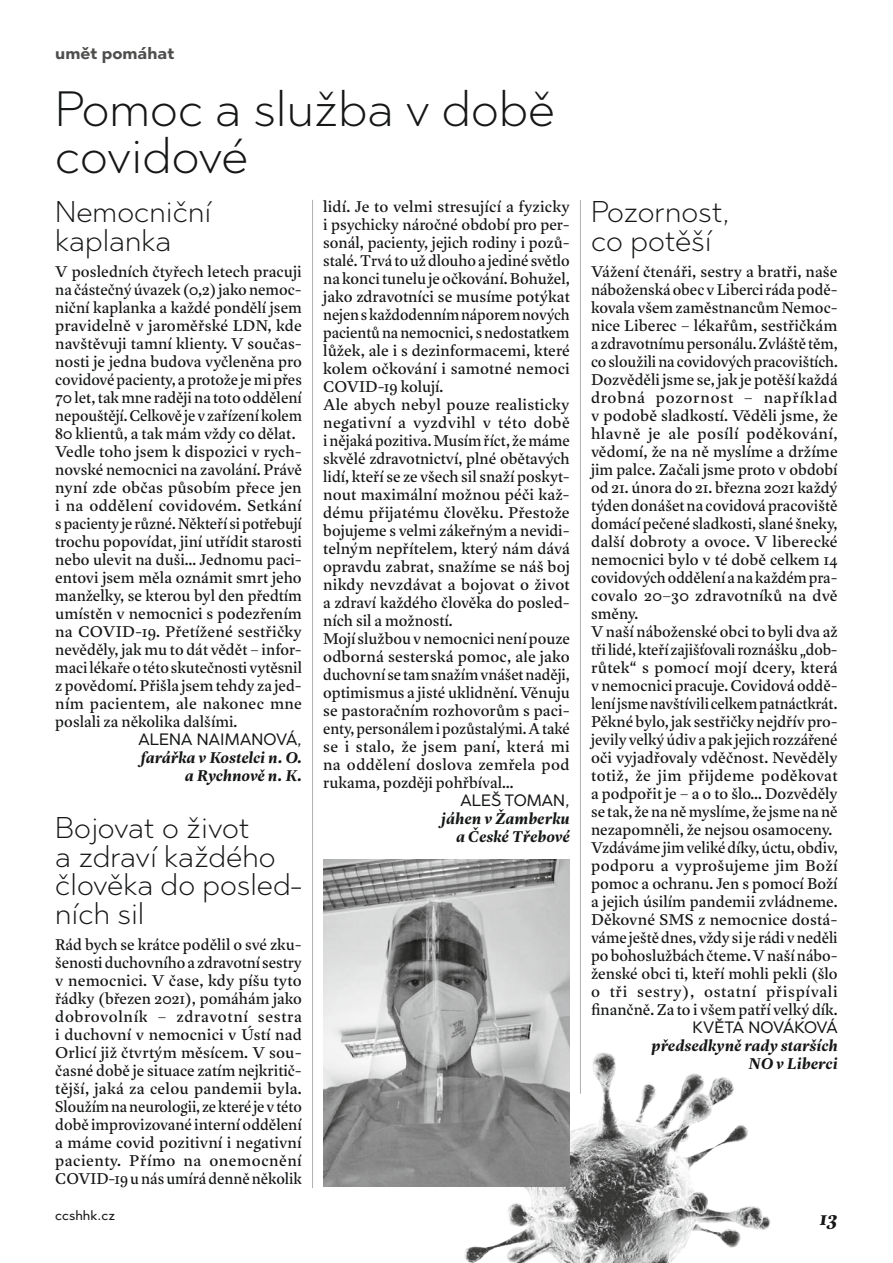
<style>
.page{position:relative;width:893px;height:1263px;background:#fff}
.page>*{position:absolute;margin:0;border:0;box-sizing:border-box;transform-origin:0 0}
.t1{font:300 49.5px/46.5px "Abrade";color:#151616}
.t2{font:300 30px/28.5px "Abrade";color:#151616}
.t3{font:italic 700 20.25px "Tara";color:#151616}
.t4{font:16.5px/18px "Tara";color:#151616}
.t5{font:italic 600 16.5px/18px "Tara";color:#151616;text-align:right}
.t6{font:16.5px "Abrade";letter-spacing:-.03em;color:#151616}
.t7{font:700 16.5px "Abrade";color:#4e4e4d}
.t8{font:13.5px "Abrade";color:#151616}
</style>
<div class="page">
<img style="left:399px;top:1052px;width:372px;height:211px">
<img style="left:323px;top:859px;width:247px;height:327px">
<hr style="left:580px;top:200px;width:1px;height:894px;background:#afb0b0">
<hr style="left:312px;top:200px;width:1px;height:988px;background:#afb0b0">
<p class="t7" style="left:55px;top:42px;width:121px">umět pomáhat</p>
<h1 class="t1" style="left:55px;top:85px;width:501px">Pomoc a služba v době covidové</h1>
<h2 class="t2" style="left:55px;top:197px;width:157px">Nemocniční kaplanka</h2>
<p class="t4" style="left:55px;top:263px;width:248px">V posledních čtyřech letech pracuji na částečný úvazek (0,2) jako nemoc&shy;niční kaplanka a každé pondělí jsem pravidelně v jaroměřské LDN, kde navštěvuji tamní klienty. V součas&shy;nosti je jedna budova vyčleněna pro covidové pacienty, aprotože je mi přes 70 let, tak mne raději na toto oddělení nepouštějí. Celkově je vzařízení kolem 80 klientů, a tak mám vždy co dělat.<br>Vedle toho jsem k dispozici v rych&shy;novské nemocnici na zavolání. Právě nyní zde občas působím přece jen i na oddělení covidovém. Setkání spacienty je různé. Někteří si potřebují trochu popovídat, jiní utřídit starosti nebo ulevit na duši… Jednomu paci&shy;entovi jsem měla oznámit smrt jeho manželky, se kterou byl den předtím umístěn v nemocnici s podezřením na COVID-19. Přetížené sestřičky nevěděly, jak mu to dát vědět – infor&shy;maci lékaře otéto skutečnosti vytěsnil z povědomí. Přišla jsem tehdy za jed&shy;ním pacientem, ale nakonec mne poslali za několika dalšími.</p>
<p class="t6" style="left:138px;top:729px;width:12px">ALENA</p>
<p class="t6" style="left:197px;top:729px;width:107px">NAIMAN OVÁ,</p>
<p class="t5" style="left:141px;top:749px;width:163px">farářka v Kostelci n. O. a Rychnově n. K.</p>
<h2 class="t2" style="left:55px;top:813px;width:248px">Bojovat o život<br>a zdraví každého člověka do posled&shy;ních sil</h2>
<p class="t4" style="left:55px;top:936px;width:248px;text-align:justify">Rád bych se krátce podělil o své zku&shy;šenosti duchovního a zdravotní sestry v nemocnici. V čase, kdy píšu tyto řádky (březen 2021), pomáhám jako dobrovolník – zdravotní sestra i duchovní v nemocnici v Ústí nad Orlicí již čtvrtým měsícem. V sou&shy;časné době je situace zatím nejkritič&shy;tější, jaká za celou pandemii byla.<br>Sloužím naneurologii, ze které je vtéto době improvizované interní oddělení a máme covid pozitivní i negativní pacienty. Přímo na onemocnění COVID-19 unás umírá denně několik</p>
<p class="t4" style="left:323px;top:197px;width:248px">lidí. Je to velmi stresující a fyzicky i psychicky náročné období pro per&shy;sonál, pacienty, jejich rodiny i pozů&shy;stalé. Trvá to už dlouho a jediné světlo na konci tunelu je očkování. Bohužel, jako zdravotníci se musíme potýkat nejen skaždodenním náporem nových pacientů nanemocnici, snedostatkem lůžek, ale i s dezinformacemi, které kolem očkování i samotné nemoci COVID-19 kolují.<br>Ale abych nebyl pouze realisticky negativní a vyzdvihl v této době inějaká pozitiva. Musím říct, že máme skvělé zdravotnictví, plné obětavých lidí, kteří se ze všech sil snaží poskyt&shy;nout maximální možnou péči kaž&shy;dému přijatému člověku. Přestože bojujeme s velmi zákeřným a nevidi&shy;telným nepřítelem, který nám dává opravdu zabrat, snažíme se náš boj nikdy nevzdávat a bojovat o život a zdraví každého člověka do posled&shy;ních sil a možností.<br>Mojí službou vnemocnici není pouze odborná sesterská pomoc, ale jako duchovní se tam snažím vnášet naději, optimismus a jisté uklidnění. Věnuju se pastoračním rozhovorům s paci&shy;enty, personálem ipozůstalými. Ataké se i stalo, že jsem paní, která mi na oddělení doslova zemřela pod rukama, později pohřbíval…</p>
<p class="t6" style="left:460px;top:789px;width:12px">ALEŠ</p>
<p class="t6" style="left:505px;top:789px;width:67px">TOMAN ,</p>
<p class="t5" style="left:441px;top:809px;width:130px">jáhen v Žamberku a České Třebové</p>
<h2 class="t2" style="left:591px;top:197px;width:141px">Pozornost, co potěší</h2>
<p class="t4" style="left:591px;top:263px;width:248px">Vážení čtenáři, sestry a bratři, naše náboženská obec vLiberci ráda podě&shy;kovala všem zaměstnancům Nemoc&shy;nice Liberec – lékařům, sestřičkám a zdravotnímu personálu. Zvláště těm, co sloužili na covidových pracovištích.<br>Dozvěděli jsme se, jak je potěší každá drobná pozornost – například v podobě sladkostí. Věděli jsme, že hlavně je ale posílí poděkování, vědomí, že na ně myslíme a držíme jim palce. Začali jsme proto v období od 21. února do 21. března 2021 každý týden donášet na covidová pracoviště domácí pečené sladkosti, slané šneky, další dobroty a ovoce. V liberecké nemocnici bylo v té době celkem 14 covidových oddělení anakaždém pra&shy;covalo 20–30 zdravotníků na dvě směny.<br>V naší náboženské obci to byli dva až tři lidé, kteří zajišťovali roznášku „dob&shy;růtek“ s pomocí mojí dcery, která vnemocnici pracuje. Covidová oddě&shy;lení jsme navštívili celkem patnáctkrát.<br>Pěkné bylo, jak sestřičky nejdřív pro&shy;jevily velký údiv apak jejich rozzářené oči vyjadřovaly vděčnost. Nevěděly totiž, že jim přijdeme poděkovat a podpořit je – a o to šlo… Dozvěděly se tak, že naně myslíme, že jsme naně nezapomněli, že nejsou osamoceny.<br>Vzdáváme jim veliké díky, úctu, obdiv, podporu a vyprošujeme jim Boží pomoc a ochranu. Jen s pomocí Boží a jejich úsilím pandemii zvládneme.<br>Děkovné SMS z nemocnice dostá&shy;váme ještě dnes, vždy si je rádi vneděli pobohoslužbách čteme. Vnaší nábo&shy;ženské obci ti, kteří mohli pekli (šlo o tři sestry), ostatní přispívali finančně. Za to i všem patří velký dík.</p>
<p class="t6" style="left:692px;top:1017px;width:147px">KVĚTA N OVÁKOVÁ</p>
<p class="t5" style="left:651px;top:1037px;width:188px">předsedkyně rady starších<br>NO v Liberci</p>
<p class="t8" style="left:55px;top:1206px;width:61px">ccshhk.cz</p>
<p class="t3" style="left:820px;top:1205px;width:19px">13</p>
</div>
